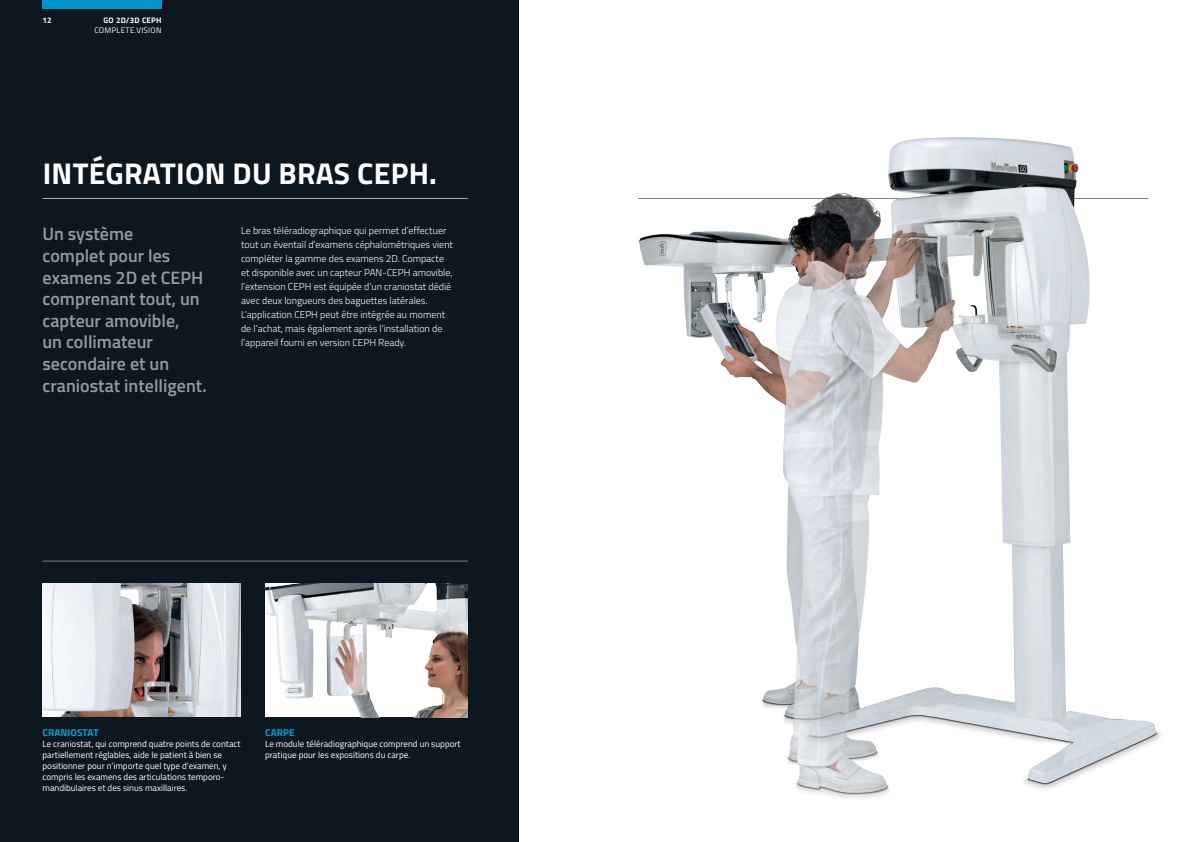
<style>
.page{position:relative;width:1191px;height:842px;background:#fff}
.page>*{position:absolute;margin:0;border:0;box-sizing:border-box;transform-origin:0 0}
._01_titolo{font:700 30px "Titillium";letter-spacing:.01em;color:#fff}
._02_sottotitolo{font:600 18px/21.6px "Titillium";color:#96999e}
._03_corpo_testo{font:300 10px/14px "Titillium";color:#fff}
._01_titolo-2{font:700 10px "Titillium";letter-spacing:.01em;color:#009fcf}
._01_titolo-3{font:9px/11px "Titillium";color:#fff}
.t1{font:8px "Titillium";letter-spacing:.04em;color:#fff}
.t2{font:700 8px "Titillium";letter-spacing:.03em;color:#fff}
</style>
<div class="page">
<div style="left:0;top:0;width:519px;height:842px;background:#0d1720"></div>
<hr style="left:43px;top:198px;width:425px;height:1px;background:#b0b2b5">
<div style="left:43px;top:0;width:119px;height:9px;background:#0094ca"></div>
<img style="left:638px;top:137px;width:523px;height:661px">
<img style="left:265px;top:583px;width:203px;height:134px">
<hr style="left:43px;top:561px;width:425px;height:1px;background:#7d8186">
<img style="left:43px;top:583px;width:198px;height:134px">
<p class="t2" style="left:43px;top:14px;width:11px">12</p>
<p class="t2" style="left:103px;top:14px;width:60px">GO 2D/3D CEPH</p>
<p class="t1" style="left:94px;top:24px;width:69px">COMPLETE.VISION</p>
<p class="_01_titolo" style="left:43px;top:151px;width:396px">INTÉGRATION DU BRAS CEPH.</p>
<p class="_02_sottotitolo" style="left:43px;top:222px;width:166px">Un système<br>complet pour les examens 2D et CEPH comprenant tout, un capteur amovible,<br>un collimateur secondaire et un craniostat intelligent.</p>
<p class="_03_corpo_testo" style="left:241px;top:223px;width:213px">Le bras téléradiographique qui permet d’effectuer tout un éventail d’examens céphalométriques vient compléter la gamme des examens 2D. Compacte et disponible avec un capteur PAN-CEPH amovible, l’extension CEPH est équipée d’un craniostat dédié avec deux longueurs des baguettes latérales.<br>L’application CEPH peut être intégrée au moment de l’achat, mais également après l’installation de l’appareil fourni en version CEPH Ready.</p>
<p class="_01_titolo-2" style="left:43px;top:725px;width:58px">CRANIOSTAT</p>
<p class="_01_titolo-3" style="left:43px;top:738px;width:199px">Le craniostat, qui comprend quatre points de contact partiellement réglables, aide le patient à bien se positionner pour n’importe quel type d’examen, y compris les examens des articulations temporo&shy;mandibulaires et des sinus maxillaires.</p>
<p class="_01_titolo-2" style="left:265px;top:725px;width:31px">CARPE</p>
<p class="_01_titolo-3" style="left:265px;top:738px;width:197px">Le module téléradiographique comprend un support pratique pour les expositions du carpe.</p>
</div>
